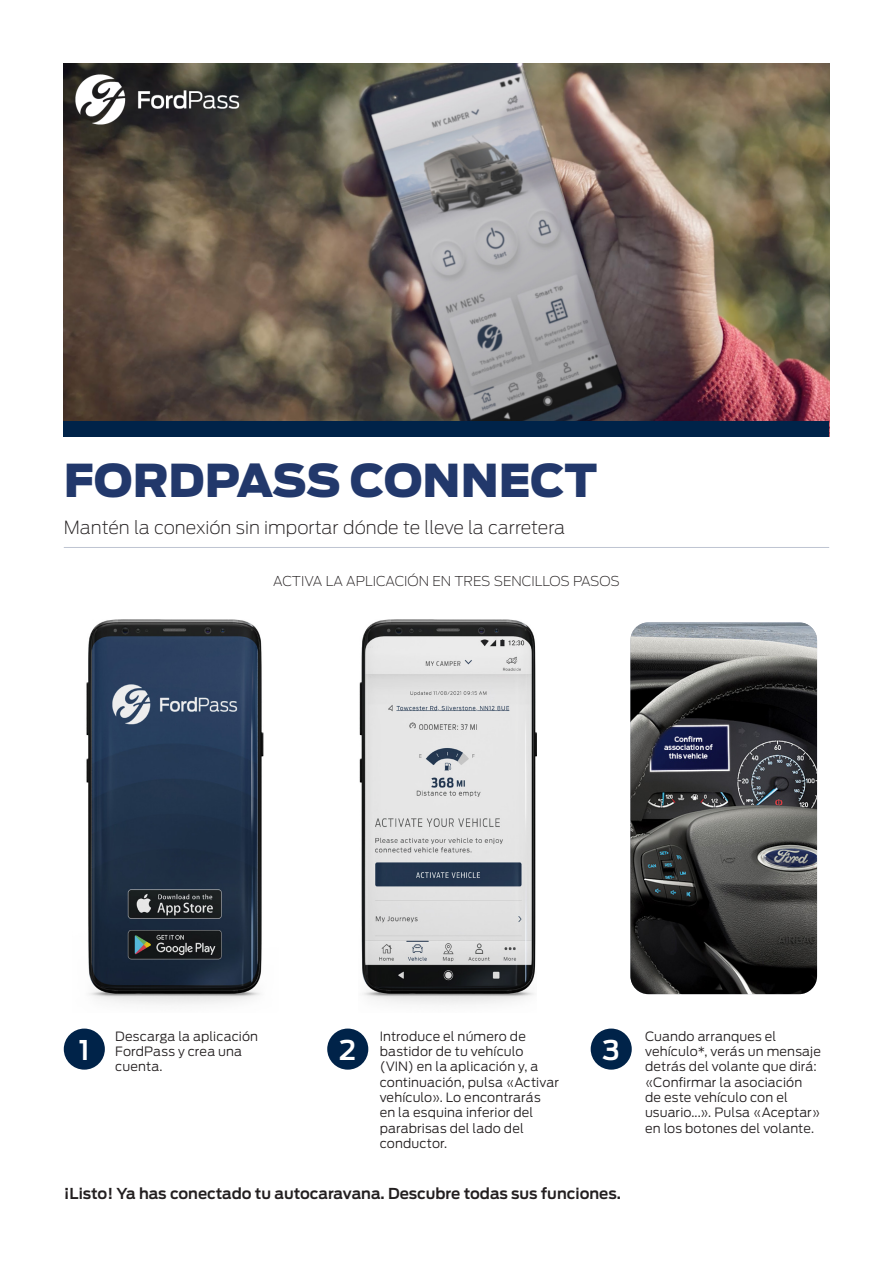
<style>
.page{position:relative;width:893px;height:1263px;background:#fff}
.page>*{position:absolute;margin:0;border:0;box-sizing:border-box;transform-origin:0 0}
.t1{font:900 45px "Ford Antenna";letter-spacing:-.01em;color:#22386b}
.t2{font:600 27px "Ford Antenna";color:#fff}
.t3{font:200 18px "Ford Antenna";color:#231f20}
.t4{font:600 15px "Ford Antenna";color:#231f20}
.t5{font:200 13.5px "Ford Antenna";color:#231f20}
.t6{font:300 12.75px/15.3px "Ford Antenna";letter-spacing:.01em;color:#231f20}
</style>
<div class="page">
<hr style="left:64px;top:547px;width:765px;height:1px;background:#213562">
<img style="left:64px;top:64px;width:765px;height:358px">
<div style="left:64px;top:422px;width:765px;height:15px;background:#002349"></div>
<img style="left:86px;top:620px;width:178px;height:385px">
<img style="left:359px;top:620px;width:177px;height:385px">
<img style="left:630px;top:622px;width:187px;height:372px">
<div style="left:64px;top:1028px;width:41px;height:42px;background:#002349;border-radius:50%"></div>
<div style="left:327px;top:1028px;width:41px;height:42px;background:#002349;border-radius:50%"></div>
<div style="left:591px;top:1028px;width:41px;height:42px;background:#002349;border-radius:50%"></div>
<img style="left:64px;top:63px;width:186px;height:74px">
<p class="t1" style="left:64px;top:439px;width:535px">FORDPASS CONNECT</p>
<p class="t3" style="left:64px;top:512px;width:503px">Mantén la conexión sin importar dónde te lleve la carretera</p>
<p class="t5" style="left:273px;top:570px;width:348px">ACTIVA LA APLICACIÓN EN TRES SENCILLOS PASOS</p>
<p class="t6" style="left:115px;top:1027px;width:144px">Descarga la aplicación<br>FordPass y crea una cuenta.</p>
<p class="t6" style="left:380px;top:1027px;width:181px">Introduce el número de bastidor de tu vehículo (VIN) en la aplicación y, a continuación, pulsa «Activar vehículo». Lo encontrarás en la esquina inferior del parabrisas del lado del conductor.</p>
<p class="t6" style="left:645px;top:1027px;width:177px">Cuando arranques el vehículo*, verás un mensaje detrás del volante que dirá: «Confirmar la asociación de este vehículo con el usuario...». Pulsa «Aceptar» en los botones del volante.</p>
<p class="t2" style="left:79px;top:1026px;width:12px">1</p>
<p class="t2" style="left:339px;top:1026px;width:19px">2</p>
<p class="t2" style="left:603px;top:1026px;width:19px">3</p>
<p class="t4" style="left:64px;top:1180px;width:559px">¡Listo! Ya has conectado tu autocaravana. Descubre todas sus funciones.</p>
</div>
